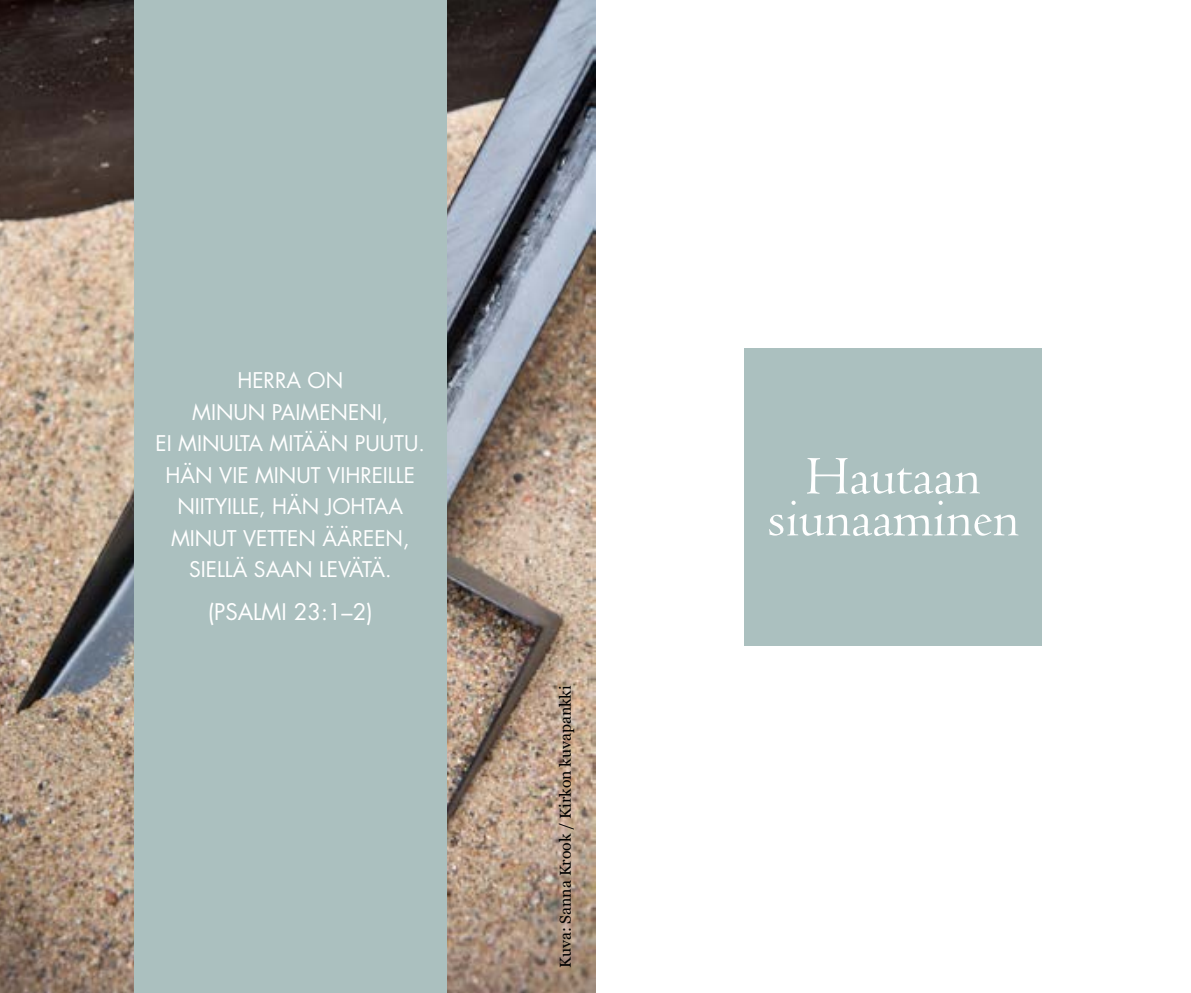
<style>
.page{position:relative;width:1191px;height:993px;background:#fff}
.page>*{position:absolute;margin:0;border:0;box-sizing:border-box;transform-origin:0 0}
.t1{font:56px/42px "Centaur MT Std";color:#fff;text-align:center}
.t2{font:22.22px "Futura Std";color:#fff}
.t3{font:21px/31.5px "Futura Std";color:#fff;text-align:center}
.t4{font:15.75px "Georgia";color:#000}
</style>
<div class="page">
<img style="left:0;top:0;width:595px;height:992px">
<div style="left:134px;top:0;width:312px;height:992px;background:#abc0bf"></div>
<div style="left:744px;top:347px;width:298px;height:298px;background:#abc0bf"></div>
<p class="t3" style="left:155px;top:364px;width:271px">HERRA ON<br>MINUN PAIMENENI,<br>EI MINULTA MITÄÄN PUUTU.<br>HÄN VIE MINUT VIHREILLE<br>NIITYILLE, HÄN JOHTAA<br>MINUT VETTEN ÄÄREEN,<br>SIELLÄ SAAN LEVÄTÄ.</p>
<p class="t2" style="left:208px;top:598px;width:166px">(PSALMI 23:1–2)</p>
<p class="t4" style="left:556px;top:967px;width:284px;rotate:-90deg">Kuva: Sanna Krook / Kirkon kuvapankki</p>
<h1 class="t1" style="left:767px;top:456px;width:253px">Hautaan siunaaminen</h1>
</div>
